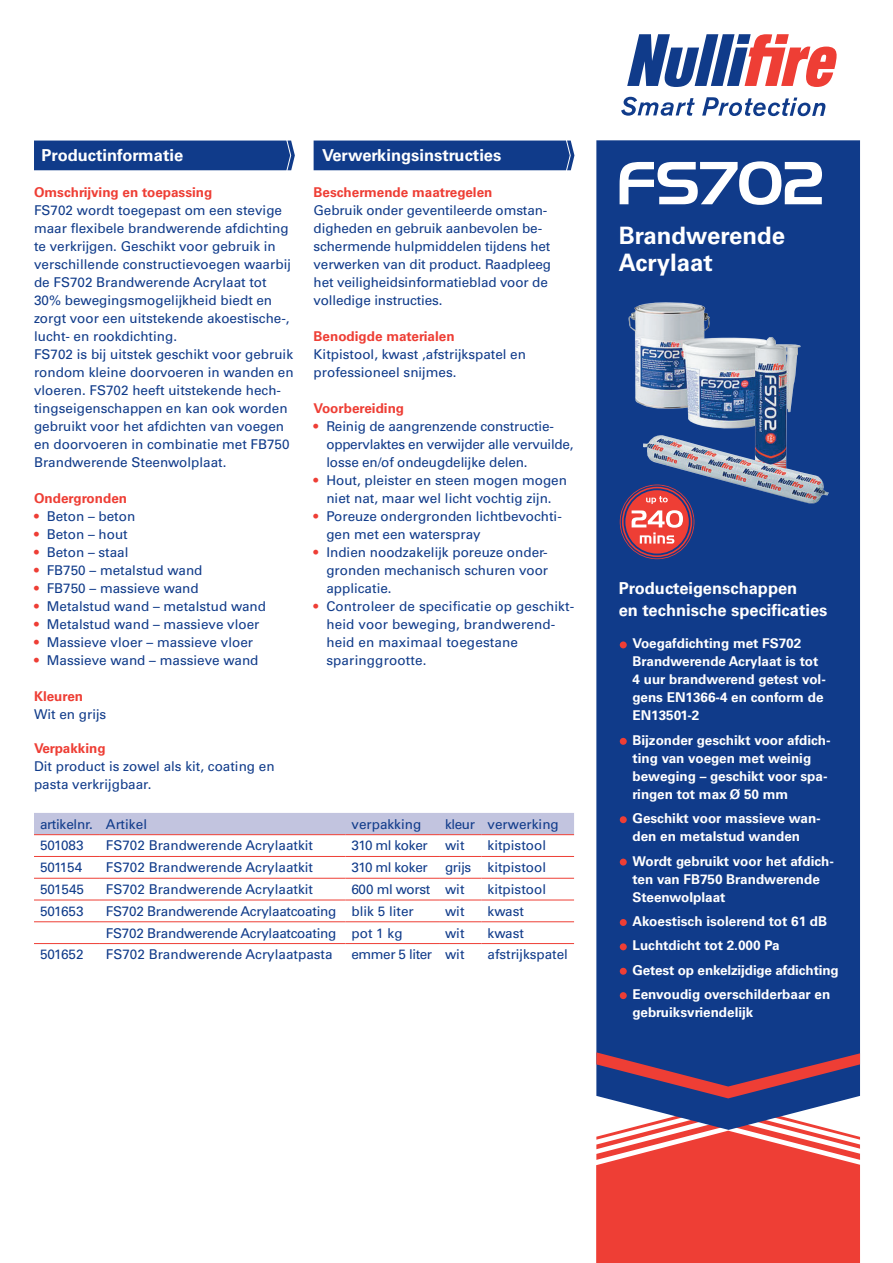
<style>
.page{position:relative;width:893px;height:1263px;background:#fff}
.page>*{position:absolute;margin:0;border:0;box-sizing:border-box;transform-origin:0 0}
.t1{font:58.95px "Handel Gothic BT";color:#fff}
.t2{font:700 24px/27px "Univers LTCYR 65";color:#fff}
.t3{font:700 16.5px/22.5px "Univers LTCYR 65";color:#fff}
.t4{font:13.5px/18px "Univers LTCYR 55 Roman";color:#103b8a}
.t5{font:700 13.5px/18px "Univers LTCYR 65";color:#fff}
.t6{font:700 13.5px "Univers LTCYR 65";color:#ee3e35}
.t7{font:13.5px "Univers LTCYR 55 Roman";letter-spacing:-.02em;color:#103b8a}
.t8{font:13.5px "Univers LTCYR 55 Roman";letter-spacing:-.03em;color:#103b8a}
.s1{color:#ee3e35}
</style>
<div class="page">
<div style="left:596px;top:140px;width:264px;height:912px;background:#103b8a"></div>
<svg style="left:596px;top:1052px;width:264px;height:211px;background:#bd5461"></svg>
<svg style="left:627px;top:34px;width:210px;height:53px"></svg>
<svg style="left:621px;top:97px;width:74px;height:19px"></svg>
<svg style="left:702px;top:97px;width:123px;height:19px"></svg>
<div style="left:620px;top:641px;width:7px;height:7px;background:#ee3e35;border-radius:50%"></div>
<div style="left:620px;top:738px;width:7px;height:7px;background:#ee3e35;border-radius:50%"></div>
<div style="left:620px;top:816px;width:7px;height:7px;background:#ee3e35;border-radius:50%"></div>
<div style="left:620px;top:859px;width:7px;height:6px;background:#ee3e35;border-radius:50%"></div>
<div style="left:620px;top:919px;width:7px;height:7px;background:#ee3e35;border-radius:50%"></div>
<div style="left:620px;top:943px;width:7px;height:7px;background:#ee3e35;border-radius:50%"></div>
<div style="left:620px;top:968px;width:7px;height:7px;background:#ee3e35;border-radius:50%"></div>
<div style="left:620px;top:992px;width:7px;height:7px;background:#ee3e35;border-radius:50%"></div>
<div style="left:34px;top:141px;width:261px;height:29px;background:#103b8a"></div>
<div style="left:314px;top:141px;width:260px;height:29px;background:#103b8a"></div>
<svg style="left:620px;top:485px;width:74px;height:74px;background:#af5c6f"></svg>
<div style="left:34px;top:813px;width:540px;height:21px;background:#c2c4df"></div>
<hr style="left:34px;top:834px;width:66px;height:1px;background:#ee3e35">
<hr style="left:100px;top:834px;width:245px;height:1px;background:#ee3e35">
<hr style="left:345px;top:834px;width:94px;height:1px;background:#ee3e35">
<hr style="left:439px;top:834px;width:43px;height:1px;background:#ee3e35">
<hr style="left:482px;top:834px;width:92px;height:1px;background:#ee3e35">
<hr style="left:34px;top:856px;width:66px;height:1px;background:#ee3e35">
<hr style="left:100px;top:856px;width:245px;height:1px;background:#ee3e35">
<hr style="left:345px;top:856px;width:94px;height:1px;background:#ee3e35">
<hr style="left:439px;top:856px;width:43px;height:1px;background:#ee3e35">
<hr style="left:482px;top:856px;width:92px;height:1px;background:#ee3e35">
<hr style="left:34px;top:878px;width:66px;height:1px;background:#ee3e35">
<hr style="left:100px;top:878px;width:245px;height:1px;background:#ee3e35">
<hr style="left:345px;top:878px;width:94px;height:1px;background:#ee3e35">
<hr style="left:439px;top:878px;width:43px;height:1px;background:#ee3e35">
<hr style="left:482px;top:878px;width:92px;height:1px;background:#ee3e35">
<hr style="left:34px;top:900px;width:66px;height:1px;background:#ee3e35">
<hr style="left:100px;top:900px;width:245px;height:1px;background:#ee3e35">
<hr style="left:345px;top:900px;width:94px;height:1px;background:#ee3e35">
<hr style="left:439px;top:900px;width:43px;height:1px;background:#ee3e35">
<hr style="left:482px;top:900px;width:92px;height:1px;background:#ee3e35">
<hr style="left:34px;top:921px;width:66px;height:1px;background:#ee3e35">
<hr style="left:100px;top:921px;width:245px;height:1px;background:#ee3e35">
<hr style="left:345px;top:921px;width:94px;height:1px;background:#ee3e35">
<hr style="left:439px;top:921px;width:43px;height:1px;background:#ee3e35">
<hr style="left:482px;top:921px;width:92px;height:1px;background:#ee3e35">
<hr style="left:34px;top:943px;width:66px;height:1px;background:#ee3e35">
<hr style="left:100px;top:943px;width:245px;height:1px;background:#ee3e35">
<hr style="left:345px;top:943px;width:94px;height:1px;background:#ee3e35">
<hr style="left:439px;top:943px;width:43px;height:1px;background:#ee3e35">
<hr style="left:482px;top:943px;width:92px;height:1px;background:#ee3e35">
<img style="left:624px;top:294px;width:209px;height:216px">
<p class="t3" style="left:42px;top:143px;width:143px">Productinformatie</p>
<p class="t3" style="left:322px;top:143px;width:181px">Verwerkingsinstructies</p>
<p class="t6" style="left:34px;top:183px;width:180px">Omschrijving en toepassing</p>
<p class="t4" style="left:34px;top:201px;width:261px">FS702 wordt toegepast om een stevige maar flexibele brandwerende afdichting te verkrijgen. Geschikt voor gebruik in verschillende constructievoegen waarbij de FS702 Brandwerende Acrylaat tot 30% bewegingsmogelijkheid biedt en zorgt voor een uitstekende akoestische-, lucht- en rookdichting.<br>FS702 is bij uitstek geschikt voor gebruik rondom kleine doorvoeren in wanden en vloeren. FS702 heeft uitstekende hech&shy;tingseigenschappen en kan ook worden gebruikt voor het afdichten van voegen en doorvoeren in combinatie met FB750<br>Brandwerende Steenwolplaat.</p>
<p class="t6" style="left:34px;top:489px;width:95px">Ondergronden</p>
<p class="t4" style="left:34px;top:507px;width:103px"><span class="s1">•</span> Beton – beton</p>
<p class="t4" style="left:34px;top:525px;width:95px"><span class="s1">•</span> Beton – hout</p>
<p class="t4" style="left:34px;top:543px;width:96px"><span class="s1">•</span> Beton – staal</p>
<p class="t4" style="left:34px;top:561px;width:170px"><span class="s1">•</span> FB750 – metalstud wand</p>
<p class="t4" style="left:34px;top:579px;width:166px"><span class="s1">•</span> FB750 – massieve wand</p>
<p class="t4" style="left:34px;top:597px;width:233px"><span class="s1">•</span> Metalstud wand – metalstud wand</p>
<p class="t4" style="left:34px;top:615px;width:227px"><span class="s1">•</span> Metalstud wand – massieve vloer</p>
<p class="t4" style="left:34px;top:633px;width:221px"><span class="s1">•</span> Massieve vloer – massieve vloer</p>
<p class="t4" style="left:34px;top:651px;width:226px"><span class="s1">•</span> Massieve wand – massieve wand</p>
<p class="t6" style="left:34px;top:687px;width:51px">Kleuren</p>
<p class="t4" style="left:34px;top:705px;width:74px">Wit en grijs</p>
<p class="t6" style="left:314px;top:183px;width:180px">Beschermende maatregelen</p>
<p class="t4" style="left:314px;top:201px;width:239px">Gebruik onder geventileerde omstan&shy;digheden en gebruik aanbevolen be&shy;schermende hulpmiddelen tijdens het verwerken van dit product. Raadpleeg het veiligheidsinformatieblad voor de volledige instructies.</p>
<p class="t6" style="left:314px;top:327px;width:142px">Benodigde materialen</p>
<p class="t4" style="left:314px;top:345px;width:214px">Kitpistool, kwast ,afstrijkspatel en professioneel snijmes.</p>
<p class="t6" style="left:314px;top:399px;width:92px">Voorbereiding</p>
<p class="t4" style="left:326px;top:417px;width:249px;text-indent:-13px"><span class="s1">•</span> Reinig de aangrenzende constructie&shy;oppervlaktes en verwijder alle vervuilde, losse en/of ondeugdelijke delen.</p>
<p class="t4" style="left:314px;top:471px;width:255px;text-align:center"><span class="s1">•</span> Hout, pleister en steen mogen mogen niet nat, maar wel licht vochtig zijn.</p>
<p class="t4" style="left:326px;top:507px;width:237px;text-indent:-13px"><span class="s1">•</span> Poreuze ondergronden lichtbevochti&shy;gen met een waterspray</p>
<p class="t4" style="left:326px;top:543px;width:223px;text-align:justify;text-indent:-13px"><span class="s1">•</span> Indien noodzakelijk poreuze onder&shy;gronden mechanisch schuren voor applicatie.</p>
<p class="t4" style="left:326px;top:597px;width:249px;text-indent:-13px"><span class="s1">•</span> Controleer de specificatie op geschikt&shy;heid voor beweging, brandwerend&shy;heid en maximaal toegestane sparinggrootte.</p>
<p class="t6" style="left:34px;top:739px;width:73px">Verpakking</p>
<p class="t4" style="left:34px;top:756px;width:242px">Dit product is zowel als kit, coating en pasta verkrijgbaar.</p>
<p class="t7" style="left:40px;top:814px;width:109px">artikelnr. Artikel</p>
<p class="t4" style="left:351px;top:814px;width:71px">verpakking</p>
<p class="t4" style="left:445px;top:814px;width:115px">kleur verwerking</p>
<p class="t4" style="left:40px;top:836px;width:45px">501083</p>
<p class="t4" style="left:106px;top:836px;width:209px">FS702 Brandwerende Acrylaatkit</p>
<p class="t8" style="left:351px;top:836px;width:78px">310 ml koker</p>
<p class="t4" style="left:445px;top:836px;width:21px">wit</p>
<p class="t4" style="left:488px;top:836px;width:60px">kitpistool</p>
<p class="t4" style="left:40px;top:858px;width:44px">501154</p>
<p class="t4" style="left:106px;top:858px;width:209px">FS702 Brandwerende Acrylaatkit</p>
<p class="t8" style="left:351px;top:858px;width:78px">310 ml koker</p>
<p class="t4" style="left:445px;top:858px;width:103px">grijs kitpistool</p>
<p class="t4" style="left:40px;top:880px;width:46px">501545</p>
<p class="t4" style="left:106px;top:880px;width:209px">FS702 Brandwerende Acrylaatkit</p>
<p class="t8" style="left:351px;top:880px;width:115px">600 ml worst wit</p>
<p class="t4" style="left:488px;top:880px;width:60px">kitpistool</p>
<p class="t4" style="left:40px;top:901px;width:45px">501653</p>
<p class="t7" style="left:106px;top:902px;width:309px">FS702 Brandwerende Acrylaatcoating blik 5 liter</p>
<p class="t4" style="left:445px;top:901px;width:21px">wit</p>
<p class="t4" style="left:488px;top:901px;width:38px">kwast</p>
<p class="t7" style="left:106px;top:923px;width:298px">FS702 Brandwerende Acrylaatcoating pot 1 kg</p>
<p class="t4" style="left:445px;top:923px;width:21px">wit</p>
<p class="t4" style="left:488px;top:923px;width:38px">kwast</p>
<p class="t4" style="left:40px;top:945px;width:45px">501652</p>
<p class="t4" style="left:106px;top:945px;width:228px">FS702 Brandwerende Acrylaatpasta</p>
<p class="t8" style="left:351px;top:945px;width:115px">emmer 5 liter wit</p>
<p class="t4" style="left:488px;top:945px;width:82px">afstrijkspatel</p>
<h1 class="t1" style="left:615px;top:147px;width:209px">FS702</h1>
<h2 class="t2" style="left:619px;top:220px;width:168px">Brandwerende<br>Acrylaat</h2>
<p class="t3" style="left:619px;top:576px;width:210px">Producteigenschappen<br>en technische specificaties</p>
<p class="t5" style="left:632px;top:634px;width:195px">Voegafdichting met FS702<br>Brandwerende Acrylaat is tot<br>4 uur brandwerend getest vol&shy;gens EN1366-4 en conform de<br>EN13501-2</p>
<p class="t5" style="left:632px;top:730px;width:200px">Bijzonder geschikt voor afdich&shy;ting van voegen met weinig beweging – geschikt voor spa&shy;ringen tot max Ø 50 mm</p>
<p class="t5" style="left:632px;top:809px;width:190px">Geschikt voor massieve wan&shy;den en metalstud wanden</p>
<p class="t5" style="left:632px;top:851px;width:203px">Wordt gebruikt voor het afdich&shy;ten van FB750 Brandwerende<br>Steenwolplaat</p>
<p class="t5" style="left:632px;top:908px;width:208px;line-height:24.5px">Akoestisch isolerend tot 61 dB<br>Luchtdicht tot 2.000 Pa<br>Getest op enkelzijdige afdichting<br>Eenvoudig overschilderbaar en</p>
<p class="t5" style="left:632px;top:1003px;width:122px">gebruiksvriendelijk</p>
</div>
